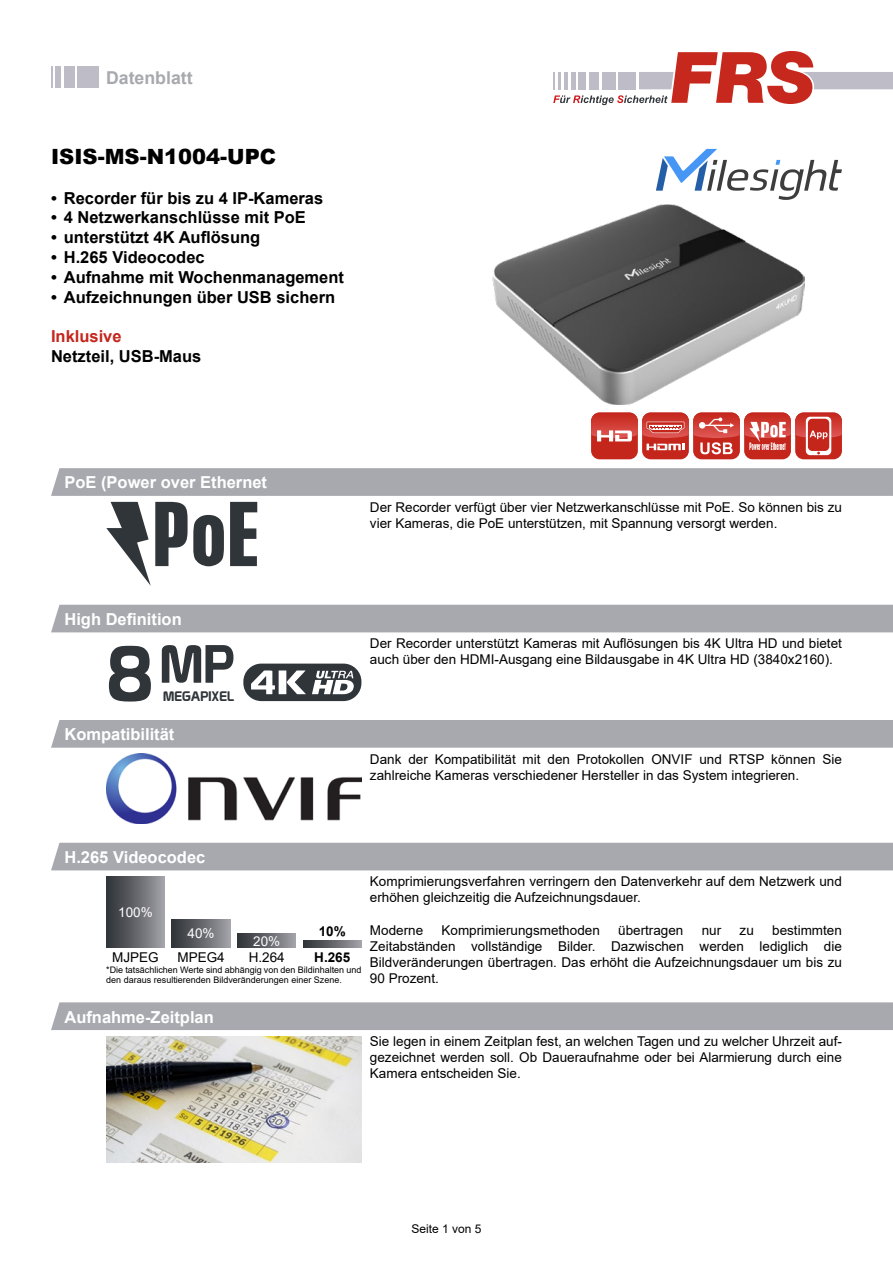
<style>
.page{position:relative;width:893px;height:1263px;background:#fff}
.page>*{position:absolute;margin:0;border:0;box-sizing:border-box;transform-origin:0 0}
.t1{font:52.5px "Prototype";color:#30353a}
.t2{font:900 21px "Arial";color:#000}
.t3{font:700 17.7px "Arial";color:#a8a9af}
.t4{font:700 16.5px "Arial";color:#000}
.t5{font:700 16.5px "Arial";color:#fff}
.t6{font:700 16.5px "Arial";color:#c4261c}
.t7{font:13.5px/16.2px "Arial";color:#000}
.t8{font:13.5px "Arial";color:#fff}
.t9{font:13.5px "Prototype";color:#30353a}
.t10{font:700 13.5px "Arial";color:#000}
.t11{font:12px "Arial";color:#000}
.t12{font:9px/10.8px "Arial";color:#000}
.s1{font-size:76.5px}
</style>
<div class="page">
<svg style="left:553px;top:51px;width:340px;height:54px"></svg>
<div style="left:78px;top:66px;width:21px;height:21px;background:#bebdc7"></div>
<hr style="left:50px;top:66px;width:3px;height:21px;background:#bebdc7">
<div style="left:56px;top:66px;width:5px;height:21px;background:#bebdc7"></div>
<div style="left:64px;top:66px;width:11px;height:21px;background:#bebdc7"></div>
<svg style="left:656px;top:149px;width:186px;height:51px"></svg>
<img style="left:493px;top:204px;width:311px;height:200px">
<div style="left:591px;top:412px;width:47px;height:47px;background:#c4261c;border-radius:9px"></div>
<div style="left:642px;top:412px;width:47px;height:47px;background:#c4261c;border-radius:9px"></div>
<div style="left:693px;top:412px;width:47px;height:47px;background:#c4261c;border-radius:9px"></div>
<div style="left:744px;top:412px;width:47px;height:47px;background:#c4261c;border-radius:9px"></div>
<svg style="left:795px;top:412px;width:47px;height:47px"></svg>
<svg style="left:806px;top:417px;width:25px;height:38px"></svg>
<svg style="left:591px;top:412px;width:251px;height:42px"></svg>
<svg style="left:51px;top:468px;width:842px;height:28px;background:#a9aab0"></svg>
<svg style="left:106px;top:502px;width:151px;height:84px"></svg>
<div style="left:51px;top:605px;width:842px;height:27px;background:#a8a9af"></div>
<div style="left:243px;top:664px;width:118px;height:37px;background:#30353a;border-radius:18px"></div>
<svg style="left:312px;top:671px;width:42px;height:23px"></svg>
<svg style="left:251px;top:670px;width:55px;height:24px"></svg>
<div style="left:51px;top:720px;width:842px;height:28px;background:#a8a9af"></div>
<img style="left:106px;top:754px;width:255px;height:70px">
<div style="left:51px;top:843px;width:842px;height:27px;background:#a8a9af"></div>
<div style="left:106px;top:876px;width:59px;height:72px;background:linear-gradient(to right,#2b2f33,#a1a0a7)"></div>
<svg style="left:238px;top:933px;width:58px;height:15px"></svg>
<div style="left:172px;top:919px;width:58px;height:29px;background:linear-gradient(to right,#2c3034,#9d9ca3)"></div>
<svg style="left:303px;top:941px;width:58px;height:7px"></svg>
<div style="left:51px;top:1002px;width:842px;height:28px;background:#a8a9af"></div>
<img style="left:106px;top:1036px;width:255px;height:126px">
<h3 class="t3" style="left:106px;top:66px;width:88px">Datenblatt</h3>
<h2 class="t2" style="left:51px;top:141px;width:227px">ISIS-MS-N1004-UPC</h2>
<p class="t4" style="left:51px;top:186px;width:274px">• Recorder für bis zu 4 IP-Kameras</p>
<p class="t4" style="left:51px;top:206px;width:256px">• 4 Netzwerkanschlüsse mit PoE</p>
<p class="t4" style="left:51px;top:226px;width:211px">• unterstützt 4K Auflösung</p>
<p class="t4" style="left:51px;top:245px;width:155px">• H.265 Videocodec</p>
<p class="t4" style="left:51px;top:265px;width:294px">• Aufnahme mit Wochenmanagement</p>
<p class="t4" style="left:51px;top:285px;width:286px">• Aufzeichnungen über USB sichern</p>
<p class="t6" style="left:51px;top:325px;width:72px">Inklusive</p>
<p class="t4" style="left:51px;top:344px;width:152px">Netzteil, USB-Maus</p>
<p class="t5" style="left:64px;top:471px;width:204px">PoE (Power over Ethernet</p>
<p class="t7" style="left:370px;top:499px;width:473px">Der Recorder verfügt über vier Netzwerkanschlüsse mit PoE. So können bis zu vier Kameras, die PoE unterstützen, mit Spannung versorgt werden.</p>
<p class="t5" style="left:64px;top:607px;width:119px">High Definition</p>
<h1 class="t1" style="left:106px;top:633px;width:129px"><span class="s1">8</span>MP</h1>
<p class="t9" style="left:163px;top:688px;width:72px">MEGAPIXEL</p>
<p class="t5" style="left:64px;top:723px;width:112px">Kompatibilität</p>
<p class="t7" style="left:370px;top:635px;width:473px">Der Recorder unterstützt Kameras mit Auflösungen bis 4K Ultra HD und bietet auch über den HDMI-Ausgang eine Bildausgabe in 4K Ultra HD (3840x2160).</p>
<p class="t7" style="left:370px;top:750px;width:473px">Dank der Kompatibilität mit den Protokollen ONVIF und RTSP können Sie zahlreiche Kameras verschiedener Hersteller in das System integrieren.</p>
<p class="t5" style="left:64px;top:845px;width:142px">H.265 Videocodec</p>
<p class="t8" style="left:118px;top:903px;width:36px">100%</p>
<p class="t10" style="left:319px;top:922px;width:29px">10%</p>
<p class="t12" style="left:106px;top:964px;width:257px">*Die tatsächlichen Werte sind abhängig von den Bildinhalten und den daraus resultierenden Bildveränderungen einer Szene.</p>
<p class="t8" style="left:188px;top:924px;width:29px">40%</p>
<p class="t8" style="left:253px;top:931px;width:29px">20%</p>
<p class="t7" style="left:112px;top:949px;width:48px">MJPEG</p>
<p class="t7" style="left:177px;top:949px;width:49px">MPEG4</p>
<p class="t7" style="left:249px;top:949px;width:38px">H.264</p>
<p class="t10" style="left:314px;top:947px;width:38px">H.265</p>
<p class="t7" style="left:370px;top:873px;width:473px">Komprimierungsverfahren verringern den Datenverkehr auf dem Netzwerk und erhöhen gleichzeitig die Aufzeichnungsdauer.</p>
<p class="t7" style="left:370px;top:922px;width:55px">Moderne</p>
<p class="t7" style="left:442px;top:922px;width:160px">Komprimierungsmethoden</p>
<p class="t7" style="left:618px;top:922px;width:67px">übertragen</p>
<p class="t7" style="left:702px;top:922px;width:21px">nur</p>
<p class="t7" style="left:740px;top:922px;width:16px">zu</p>
<p class="t7" style="left:370px;top:922px;width:473px;text-align:justify;text-indent:402px">bestimmten Zeitabständen vollständige Bilder. Dazwischen werden lediglich die Bildveränderungen übertragen. Das erhöht die Aufzeichnungsdauer um bis zu 90 Prozent.</p>
<p class="t5" style="left:64px;top:1005px;width:151px">Aufnahme-Zeitplan</p>
<p class="t7" style="left:370px;top:1033px;width:473px;text-align:justify">Sie legen in einem Zeitplan fest, an welchen Tagen und zu welcher Uhrzeit auf&shy;gezeichnet werden soll. Ob Daueraufnahme oder bei Alarmierung durch eine Kamera entscheiden Sie.</p>
<p class="t11" style="left:411px;top:1220px;width:72px">Seite 1 von 5</p>
</div>
